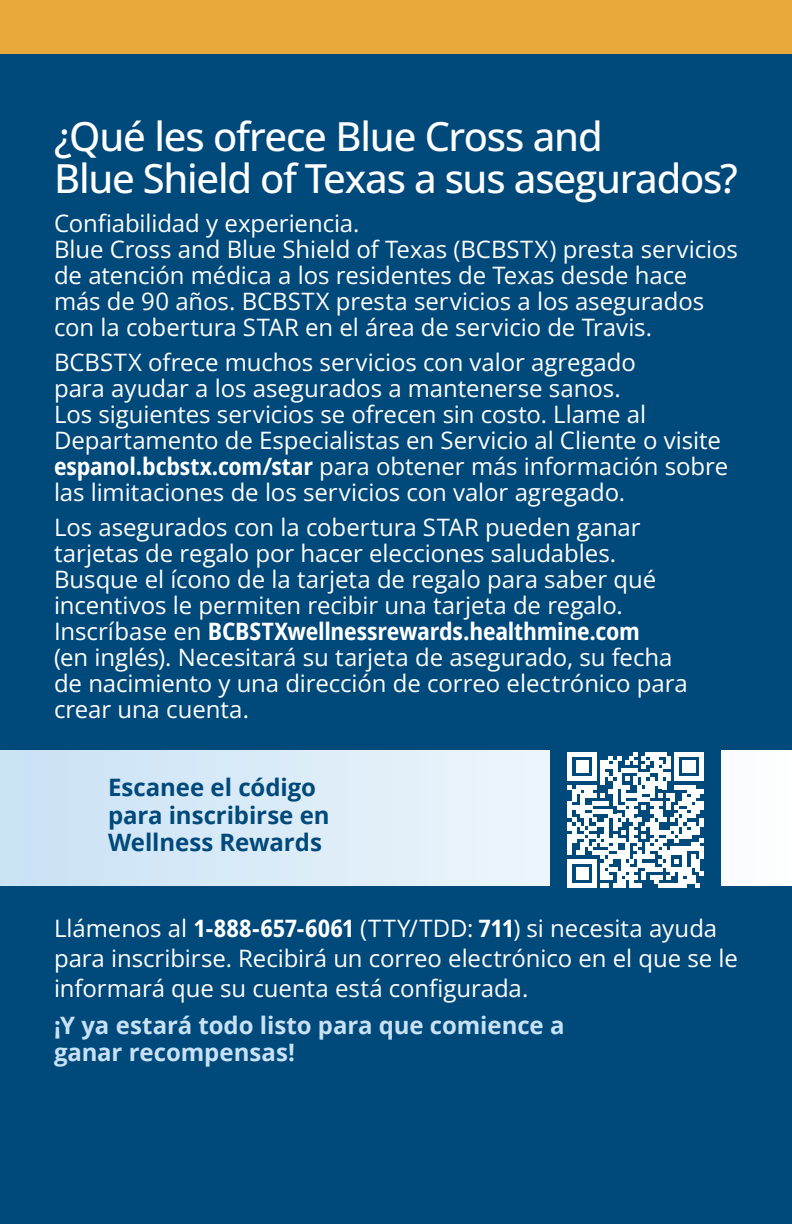
<style>
.page{position:relative;width:792px;height:1224px;background:#fff}
.page>*{position:absolute;margin:0;border:0;box-sizing:border-box;transform-origin:0 0}
.Headline__H1__span{font:500 40px/42px "Open Sans";letter-spacing:-.03em;color:#fff}
.body_white__P{font:24px/26px "Open Sans";letter-spacing:-.005em;color:#fff}
.body_bold__H4___P{font:700 24px/27.6px "Open Sans";letter-spacing:-.005em;color:#c8e1f4}
.body_bold_and_blue__H5____P{font:700 24px/27.6px "Open Sans";letter-spacing:-.005em;color:#00497b}
.s1{font-weight:700;font-stretch:semi-condensed}
</style>
<div class="page">
<div style="left:0;top:27px;width:792px;height:1197px;background:#00497b"></div>
<div style="left:0;top:0;width:792px;height:54px;background:#e9a93a"></div>
<svg style="left:0;top:750px;width:792px;height:136px;background:#deedf8"></svg>
<div style="left:550px;top:728px;width:171px;height:180px;background:#00497b"></div>
<svg style="left:568px;top:752px;width:135px;height:136px"></svg>
<h1 class="Headline__H1__span" style="left:54px;top:114px;width:686px">¿Qué les ofrece Blue Cross and<br>Blue Shield of Texas a sus asegurados?</h1>
<p class="body_white__P" style="left:54px;top:210px;width:686px">Confiabilidad y experiencia.<br>Blue Cross and Blue Shield of Texas (BCBSTX) presta servicios de atención médica a los residentes de Texas desde hace más de 90 años. BCBSTX presta servicios a los asegurados con la cobertura STAR en el área de servicio de Travis.</p>
<p class="body_white__P" style="left:54px;top:349px;width:676px">BCBSTX ofrece muchos servicios con valor agregado<br>para ayudar a los asegurados a mantenerse sanos.<br>Los siguientes servicios se ofrecen sin costo. Llame al Departamento de Especialistas en Servicio al Cliente o visite <span class="s1">espanol.bcbstx.com/star</span> para obtener más información sobre las limitaciones de los servicios con valor agregado.</p>
<p class="body_white__P" style="left:54px;top:514px;width:635px">Los asegurados con la cobertura STAR pueden ganar tarjetas de regalo por hacer elecciones saludables.<br>Busque el ícono de la tarjeta de regalo para saber qué incentivos le permiten recibir una tarjeta de regalo.<br>Inscríbase en <span class="s1">BCBSTXwellnessrewards.healthmine.com<br></span>(en inglés). Necesitará su tarjeta de asegurado, su fecha de nacimiento y una dirección de correo electrónico para crear una cuenta.</p>
<p class="body_bold_and_blue__H5____P" style="left:108px;top:773px;width:223px">Escanee el código para inscribirse en<br>Wellness Rewards</p>
<p class="body_white__P" style="left:54px;top:913px;width:686px;line-height:30px">Llámenos al <span class="s1">1-888-657-6061</span> (TTY/TDD: <span class="s1">711</span>) si necesita ayuda para inscribirse. Recibirá un correo electrónico en el que se le informará que su cuenta está configurada.</p>
<p class="body_bold__H4___P" style="left:54px;top:1011px;width:512px">¡Y ya estará todo listo para que comience a ganar recompensas!</p>
</div>
